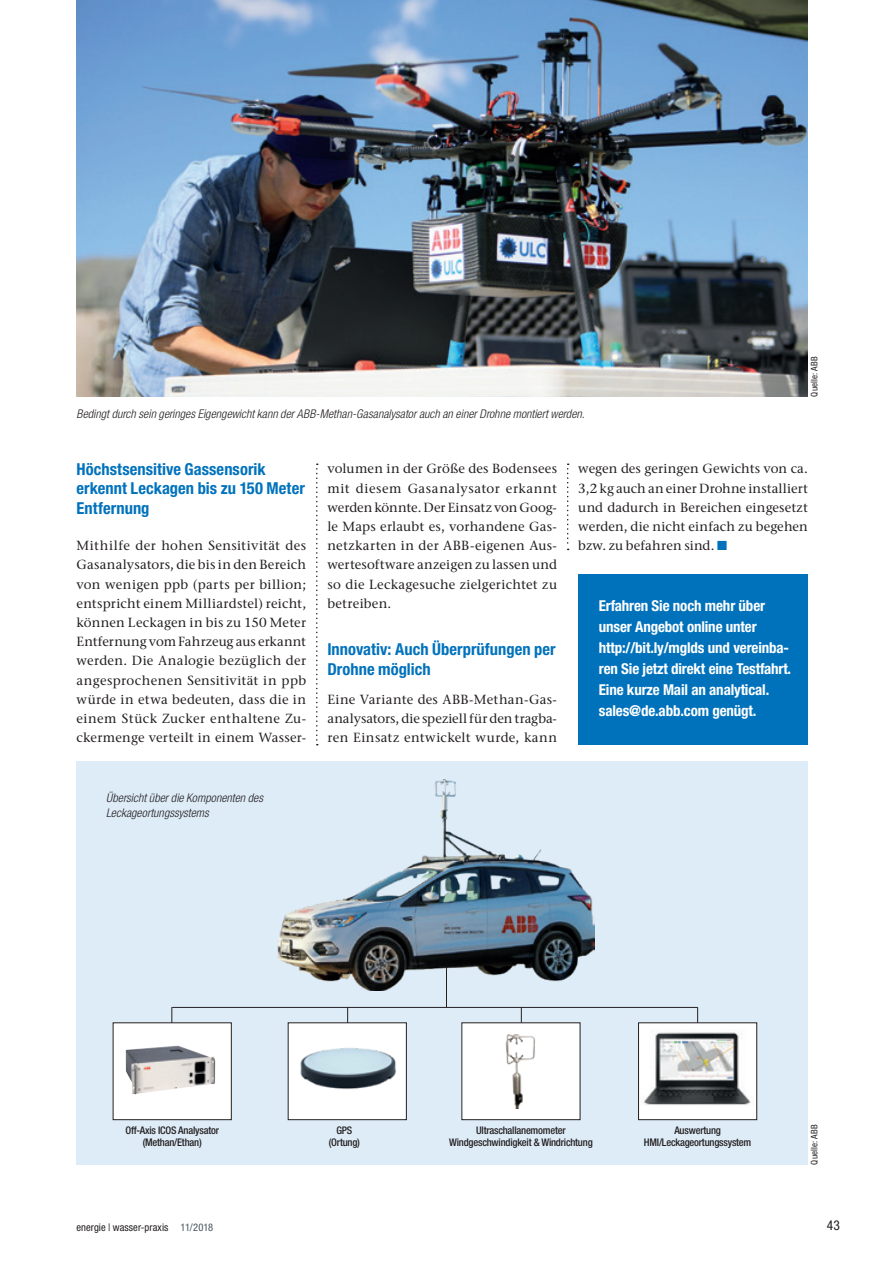
<style>
.page{position:relative;width:893px;height:1263px;background:#fff}
.page>*{position:absolute;margin:0;border:0;box-sizing:border-box;transform-origin:0 0}
.t1{font:700 condensed 16.5px/19.5px "Helvetica Neue LT Std";letter-spacing:.005em;color:#0072bc}
.t2{font:700 condensed 15px/21px "Helvetica Neue LT Std";letter-spacing:-.01em;color:#fff}
.t3{font:condensed 13.5px "Helvetica Neue LT Std";color:#231f20}
.t4{font:500 13.2px/19.2px "Stone Serif ITC Pro";letter-spacing:.015em;color:#231f20;text-align:justify}
.t5{font:italic 300 condensed 12px/15px "Helvetica Neue LT Std";letter-spacing:.005em;color:#231f20}
.t6{font:500 condensed 10.5px/12.6px "Helvetica Neue LT Std";letter-spacing:-.02em;color:#231f20;text-align:center}
.t7{font:condensed 10.5px "Helvetica Neue LT Std";letter-spacing:.005em;color:#231f20}
.t8{font:condensed 9px "Helvetica Neue LT Std";letter-spacing:.015em;color:#231f20}
.s1{color:#0072bc}
.s2{color:#45555d}
</style>
<div class="page">
<svg style="left:567px;top:463px;width:2px;height:87px"></svg>
<svg style="left:316px;top:463px;width:2px;height:282px"></svg>
<div style="left:77px;top:761px;width:731px;height:403px;background:#deecf8"></div>
<img style="left:77px;top:0;width:731px;height:396px">
<div style="left:578px;top:574px;width:230px;height:171px;background:#0072bc"></div>
<div style="left:113px;top:1023px;width:118px;height:97px;background:#fff"></div>
<img style="left:126px;top:1045px;width:89px;height:49px">
<div style="left:113px;top:1022px;width:119px;height:98px;border:1px solid #231f20"></div>
<img style="left:290px;top:1024px;width:115px;height:94px">
<div style="left:288px;top:1022px;width:119px;height:98px;border:1px solid #231f20"></div>
<div style="left:462px;top:1023px;width:118px;height:97px;background:#fff"></div>
<img style="left:505px;top:1034px;width:30px;height:74px">
<div style="left:638px;top:1023px;width:119px;height:97px;background:#fff"></div>
<img style="left:643px;top:1030px;width:108px;height:75px">
<div style="left:638px;top:1022px;width:119px;height:98px;border:1px solid #231f20"></div>
<hr style="left:172px;top:1007px;width:525px;height:1px;background:#231f20">
<svg style="left:171px;top:1007px;width:1px;height:16px"></svg>
<svg style="left:347px;top:1008px;width:1px;height:15px"></svg>
<svg style="left:521px;top:1008px;width:1px;height:15px"></svg>
<svg style="left:697px;top:1007px;width:1px;height:16px"></svg>
<hr style="left:446px;top:963px;width:1px;height:44px;background:#231f20">
<img style="left:278px;top:780px;width:317px;height:210px">
<p class="t5" style="left:77px;top:406px;width:510px">Bedingt durch sein geringes Eigengewicht kann der ABB-Methan-Gasanalysator auch an einer Drohne montiert werden.</p>
<p class="t8" style="left:809px;top:396px;width:42px;rotate:-90deg">Quelle: ABB</p>
<p class="t1" style="left:77px;top:459px;width:230px">Höchstsensitive Gassensorik erkennt Leckagen bis zu 150 Meter<br>Entfernung</p>
<p class="t4" style="left:77px;top:536px;width:231px">Mithilfe der hohen Sensitivität des Gasanalysators, die bis in den Bereich von wenigen ppb (parts per billion; entspricht einem Milliardstel) reicht, können Leckagen in bis zu 150 Meter Entfernung vom Fahrzeug aus erkannt werden. Die Analogie bezüglich der angesprochenen Sensitivität in ppb würde in etwa bedeuten, dass die in einem Stück Zucker enthaltene Zu&shy;ckermenge verteilt in einem Wasser-</p>
<p class="t5" style="left:106px;top:790px;width:158px">Übersicht über die Komponenten des<br>Leckageortungssystems</p>
<p class="t4" style="left:327px;top:459px;width:231px">volumen in der Größe des Bodensees mit diesem Gasanalysator erkannt werden könnte. Der Einsatz von Goog&shy;le Maps erlaubt es, vorhandene Gas&shy;netzkarten in der ABB-eigenen Aus&shy;wertesoftware anzeigen zu lassen und so die Leckagesuche zielgerichtet zu betreiben.</p>
<p class="t1" style="left:327px;top:640px;width:230px">Innovativ: Auch Überprüfungen per<br>Drohne möglich</p>
<p class="t4" style="left:327px;top:690px;width:231px">Eine Variante des ABB-Methan-Gas&shy;analysators, die speziell für den tragba&shy;ren Einsatz entwickelt wurde, kann</p>
<p class="t4" style="left:578px;top:459px;width:231px">wegen des geringen Gewichts von ca.<br>3,2 kg auch an einer Drohne installiert und dadurch in Bereichen eingesetzt werden, die nicht einfach zu begehen bzw. zu befahren sind. <span class="s1">■</span></p>
<p class="t2" style="left:599px;top:595px;width:194px">Erfahren Sie noch mehr über unser Angebot online unter http://bit.ly/mglds und vereinba&shy;ren Sie jetzt direkt eine Testfahrt.<br>Eine kurze Mail an analytical. sales@de.abb.com genügt.</p>
<p class="t6" style="left:125px;top:1123px;width:95px">Off-Axis ICOS Analysator (Methan/Ethan)</p>
<p class="t6" style="left:329px;top:1123px;width:33px">GPS (Ortung)</p>
<p class="t6" style="left:449px;top:1123px;width:145px">Ultraschallanemometer<br>Windgeschwindigkeit &amp; Windrichtung</p>
<p class="t6" style="left:644px;top:1123px;width:109px">Auswertung<br>HMI/Leckageortungssystem</p>
<p class="t8" style="left:809px;top:1164px;width:42px;rotate:-90deg">Quelle: ABB</p>
<p class="t7" style="left:77px;top:1221px;width:138px">energie | wasser-praxis <span class="s2">11/2018</span></p>
<p class="t3" style="left:827px;top:1218px;width:14px">43</p>
</div>
